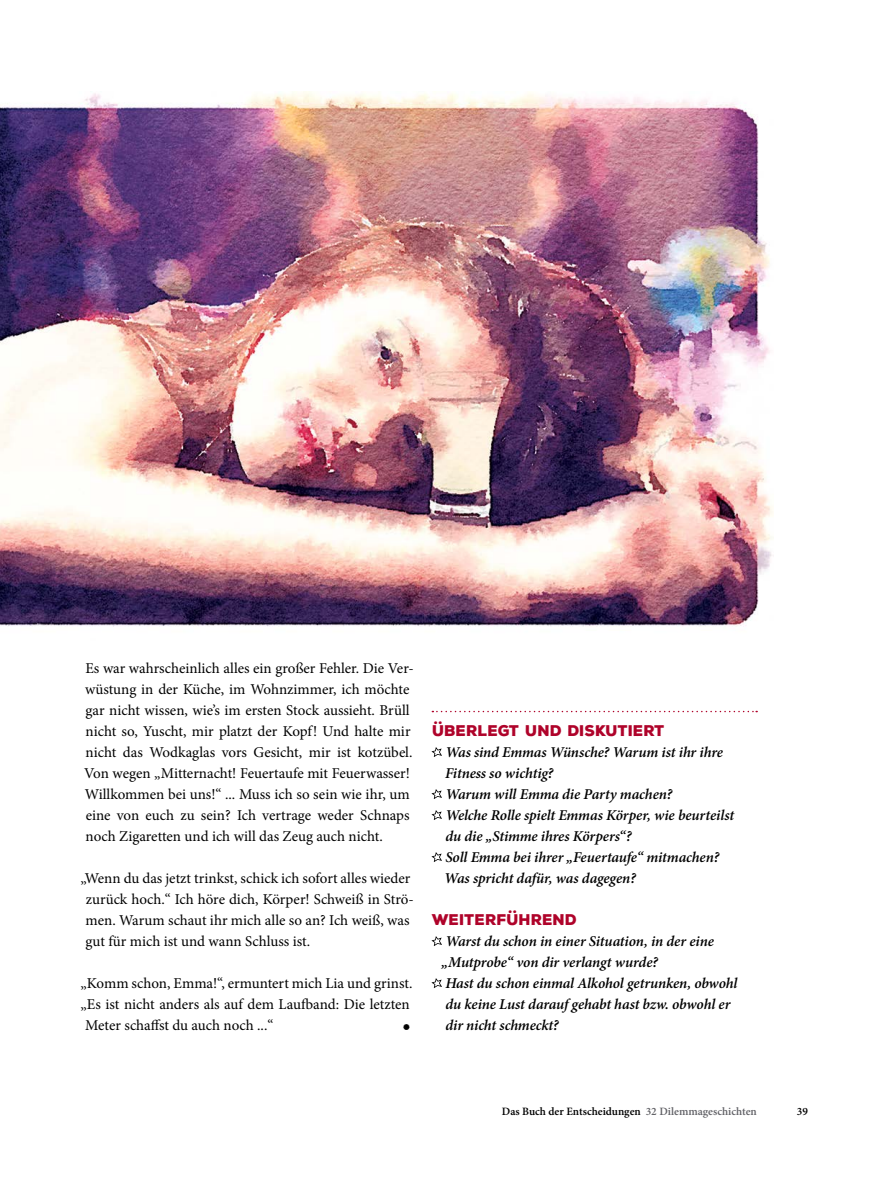
<style>
.page{position:relative;width:893px;height:1191px;background:#fff}
.page>*{position:absolute;margin:0;border:0;box-sizing:border-box;transform-origin:0 0}
.t1{font:15px/21px "Minion Pro";color:#000}
.t2{font:italic 600 15px/21px "Minion Pro";letter-spacing:-.01em;color:#000}
.t3{font:900 15px "Nexa Rust Sans";color:#af032a}
.t4{font:15px "Nexa Rust Extras Free";color:#000}
.t5{font:600 11.25px "Minion Pro";color:#000}
.s1{color:#626267}
</style>
<div class="page">
<svg style="left:432px;top:711px;width:325px;height:1px"></svg>
<svg style="left:431px;top:747px;width:11px;height:10px"></svg>
<svg style="left:431px;top:789px;width:11px;height:10px"></svg>
<svg style="left:431px;top:810px;width:11px;height:10px"></svg>
<svg style="left:431px;top:852px;width:11px;height:10px"></svg>
<svg style="left:431px;top:936px;width:11px;height:10px"></svg>
<svg style="left:431px;top:978px;width:11px;height:10px"></svg>
<img style="left:0;top:91px;width:773px;height:536px">
<p class="t1" style="left:84px;top:658px;width:331px">Es war wahrscheinlich alles ein großer Fehler. Die Ver&shy;wüstung in der Küche, im Wohnzimmer, ich möchte gar nicht wissen, wie’s im ersten Stock aussieht. Brüll nicht so, Yuscht, mir platzt der Kopf! Und halte mir nicht das Wodkaglas vors Gesicht, mir ist kotzübel.<br>Von wegen „Mitternacht! Feuertaufe mit Feuerwasser!<br>Willkommen bei uns!“ ... Muss ich so sein wie ihr, um eine von euch zu sein? Ich vertrage weder Schnaps noch Zigaretten und ich will das Zeug auch nicht.</p>
<p class="t1" style="left:86px;top:868px;width:330px;text-indent:-5px">„Wenn du das jetzt trinkst, schick ich sofort alles wieder zurück hoch.“ Ich höre dich, Körper! Schweiß in Strö&shy;men. Warum schaut ihr mich alle so an? Ich weiß, was gut für mich ist und wann Schluss ist.</p>
<p class="t1" style="left:80px;top:973px;width:334px">„Komm schon, Emma!“, ermuntert mich Lia und grinst.</p>
<p class="t1" style="left:80px;top:994px;width:331px">„Es ist nicht anders als auf dem Laufband: Die letzten</p>
<p class="t1" style="left:85px;top:1015px;width:190px">Meter schaffst du auch noch ...“</p>
<p class="t4" style="left:403px;top:1016px;width:9px">B</p>
<p class="t3" style="left:433px;top:720px;width:234px">ÜBERLEGT UND DISKUTIERT</p>
<p class="t2" style="left:444px;top:741px;width:291px">Was sind Emmas Wünsche? Warum ist ihr ihre Fitness so wichtig?<br>Warum will Emma die Party machen?<br>Welche Rolle spielt Emmas Körper, wie beurteilst du die „Stimme ihres Körpers“?<br>Soll Emma bei ihrer „Feuertaufe“ mitmachen?<br>Was spricht dafür, was dagegen?</p>
<p class="t3" style="left:432px;top:909px;width:147px">WEITERFÜHREND</p>
<p class="t2" style="left:442px;top:930px;width:297px">Warst du schon in einer Situation, in der eine „Mutprobe“ von dir verlangt wurde?<br>Hast du schon einmal Alkohol getrunken, obwohl du keine Lust darauf gehabt hast bzw. obwohl er dir nicht schmeckt?</p>
<p class="t5" style="left:502px;top:1104px;width:257px">Das Buch der Entscheidungen <span class="s1">32 Dilemmageschichten</span></p>
<p class="t5" style="left:797px;top:1104px;width:13px">39</p>
</div>
